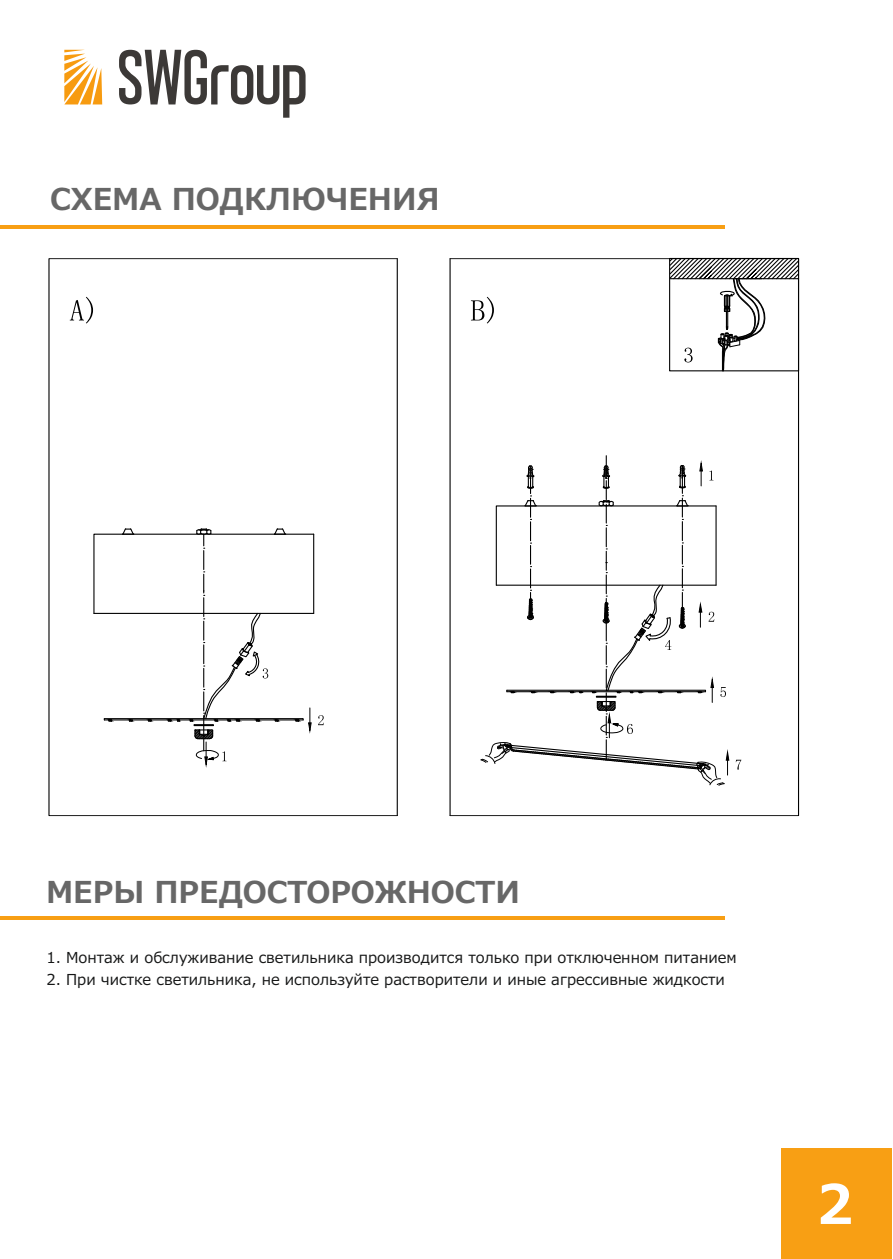
<style>
.page{position:relative;width:893px;height:1259px;background:#fff}
.page>*{position:absolute;margin:0;border:0;box-sizing:border-box;transform-origin:0 0}
.t1{font:700 54.3px "Meiryo";color:#fff}
.t2{font:700 30px "Meiryo";color:#676767}
.t3{font:15px "Meiryo";color:#151616}
</style>
<div class="page">
<hr style="left:450px;top:259px;width:1px;height:556px;background:#000">
<hr style="left:397px;top:259px;width:1px;height:556px;background:#000">
<svg style="left:669px;top:257px;width:131px;height:115px"></svg>
<div style="left:669px;top:258px;width:130px;height:113px;border:1px solid #000"></div>
<svg style="left:93px;top:528px;width:231px;height:237px"></svg>
<svg style="left:70px;top:297px;width:23px;height:26px"></svg>
<svg style="left:471px;top:297px;width:23px;height:26px"></svg>
<svg style="left:736px;top:759px;width:5px;height:10px"></svg>
<svg style="left:480px;top:456px;width:249px;height:329px"></svg>
<div style="left:781px;top:1148px;width:110px;height:111px;background:#f89f14"></div>
<svg style="left:64px;top:50px;width:38px;height:54px"></svg>
<svg style="left:119px;top:50px;width:187px;height:68px"></svg>
<hr style="left:0;top:225px;width:724px;height:4px;background:#f89f14">
<hr style="left:0;top:916px;width:724px;height:4px;background:#f89f14">
<h2 class="t2" style="left:50px;top:184px;width:391px">СХЕМА ПОДКЛЮЧЕНИЯ</h2>
<h2 class="t2" style="left:46px;top:877px;width:475px">МЕРЫ ПРЕДОСТОРОЖНОСТИ</h2>
<p class="t3" style="left:46px;top:949px;width:692px">1. Монтаж и обслуживание светильника производится только при отключенном питанием</p>
<p class="t3" style="left:46px;top:972px;width:680px">2. При чистке светильника, не используйте растворители и иные агрессивные жидкости</p>
<h1 class="t1" style="left:817px;top:1176px;width:38px">2</h1>
</div>
